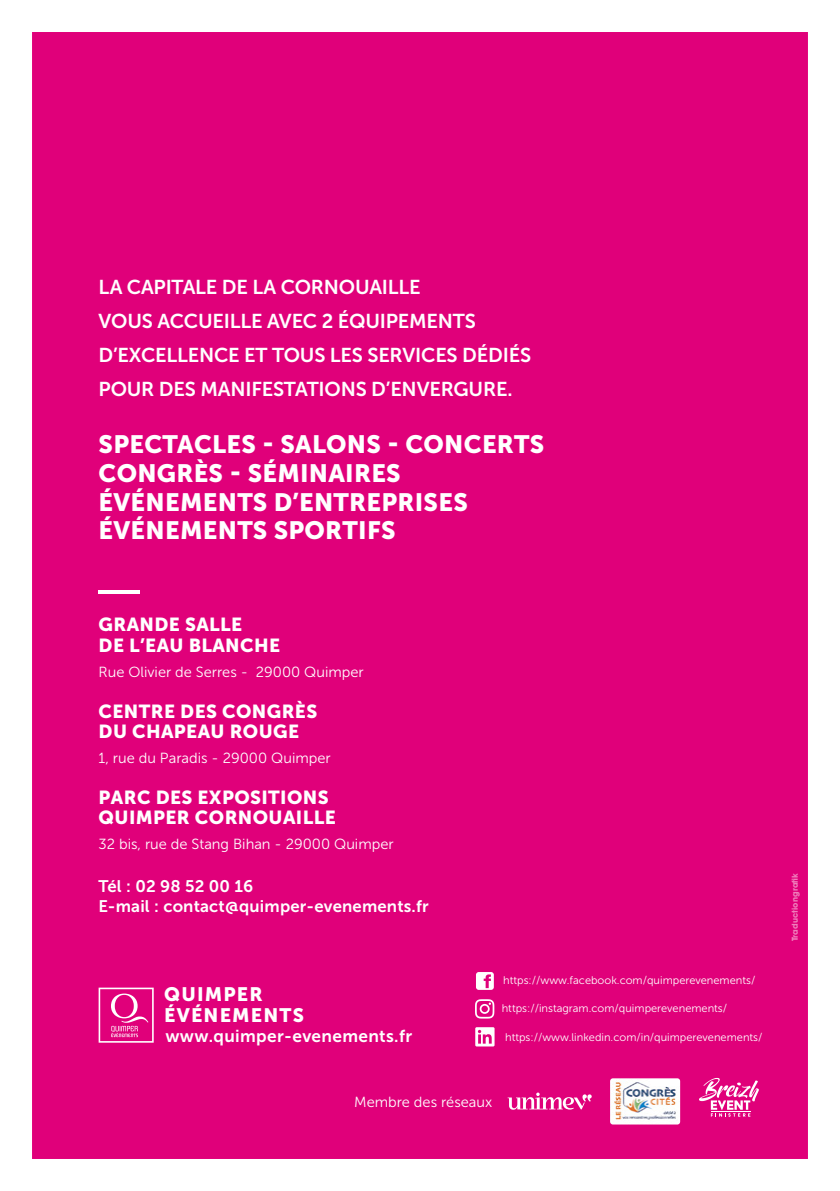
<style>
.page{position:relative;width:840px;height:1191px;background:#fff}
.page>*{position:absolute;margin:0;border:0;box-sizing:border-box;transform-origin:0 0}
.t1{font:25px/28.8px "Museo Sans 900";letter-spacing:.01em;color:#fff}
.t2{font:20px/34px "Museo Sans 700";letter-spacing:-.01em;color:#fff}
.t3{font:19.4px/21.6px "Museo Sans 900";letter-spacing:.06em;color:#fff}
.t4{font:18.8px/20.4px "Museo Sans 900";letter-spacing:.02em;color:#fff}
.t5{font:17.2px "Museo Sans 700";letter-spacing:.02em;color:#fff}
.t6{font:16.8px/20.4px "Museo Sans 700";letter-spacing:.01em;color:#fff}
.t7{font:14.6px "Museo Sans 300";color:#fff}
.t8{font:11px "Museo Sans 300";color:#fff}
.t9{font:700 8px "ITC Avant Garde Pro";letter-spacing:.01em;color:#fff}
</style>
<div class="page">
<div style="left:11px;top:11px;width:817px;height:1168px;background:#e0007a"></div>
<div style="left:0;top:0;width:839px;height:1191px;border:32px solid #fff"></div>
<svg style="left:99px;top:987px;width:55px;height:55px"></svg>
<hr style="left:99px;top:590px;width:41px;height:3px;background:#fff">
<svg style="left:476px;top:972px;width:17px;height:18px"></svg>
<svg style="left:475px;top:1027px;width:19px;height:19px"></svg>
<svg style="left:475px;top:999px;width:19px;height:19px"></svg>
<svg style="left:699px;top:1078px;width:59px;height:38px"></svg>
<hr style="left:710px;top:1111px;width:39px;height:1px;background:#fff">
<svg style="left:507px;top:1092px;width:84px;height:17px"></svg>
<img style="left:610px;top:1078px;width:69px;height:46px">
<h2 class="t2" style="left:99px;top:270px;width:434px">LA CAPITALE DE LA CORNOUAILLE<br>VOUS ACCUEILLE AVEC 2 ÉQUIPEMENTS D’EXCELLENCE ET TOUS LES SERVICES DÉDIÉS POUR DES MANIFESTATIONS D’ENVERGURE.</h2>
<h1 class="t1" style="left:99px;top:429px;width:447px">SPECTACLES - SALONS - CONCERTS<br>CONGRÈS - SÉMINAIRES<br>ÉVÉNEMENTS D’ENTREPRISES<br>ÉVÉNEMENTS SPORTIFS</h1>
<h3 class="t4" style="left:99px;top:614px;width:183px">GRANDE SALLE<br>DE L’EAU BLANCHE</h3>
<h3 class="t7" style="left:99px;top:663px;width:266px">Rue Olivier de Serres - 29000 Quimper</h3>
<h3 class="t4" style="left:99px;top:700px;width:220px">CENTRE DES CONGRÈS<br>DU CHAPEAU ROUGE</h3>
<h3 class="t7" style="left:99px;top:750px;width:233px">1, rue du Paradis - 29000 Quimper</h3>
<h3 class="t4" style="left:99px;top:787px;width:238px">PARC DES EXPOSITIONS<br>QUIMPER CORNOUAILLE</h3>
<h3 class="t7" style="left:99px;top:836px;width:296px">32 bis, rue de Stang Bihan - 29000 Quimper</h3>
<h3 class="t6" style="left:99px;top:875px;width:331px">Tél : 02 98 52 00 16<br>E-mail : contact@quimper-evenements.fr</h3>
<h3 class="t3" style="left:164px;top:983px;width:141px">QUIMPER<br>ÉVÉNEMENTS</h3>
<h3 class="t5" style="left:165px;top:1026px;width:248px">www.quimper-evenements.fr</h3>
<p class="t8" style="left:503px;top:974px;width:253px">https://www.facebook.com/quimperevenements/</p>
<p class="t8" style="left:501px;top:1002px;width:227px">https://instagram.com/quimperevenements/</p>
<p class="t8" style="left:505px;top:1030px;width:259px">https://www.linkedin.com/in/quimperevenements/</p>
<h3 class="t7" style="left:354px;top:1093px;width:140px">Membre des réseaux</h3>
<p class="t9" style="left:788px;top:941px;width:70px;rotate:-90deg">Traductiongrafik</p>
</div>
